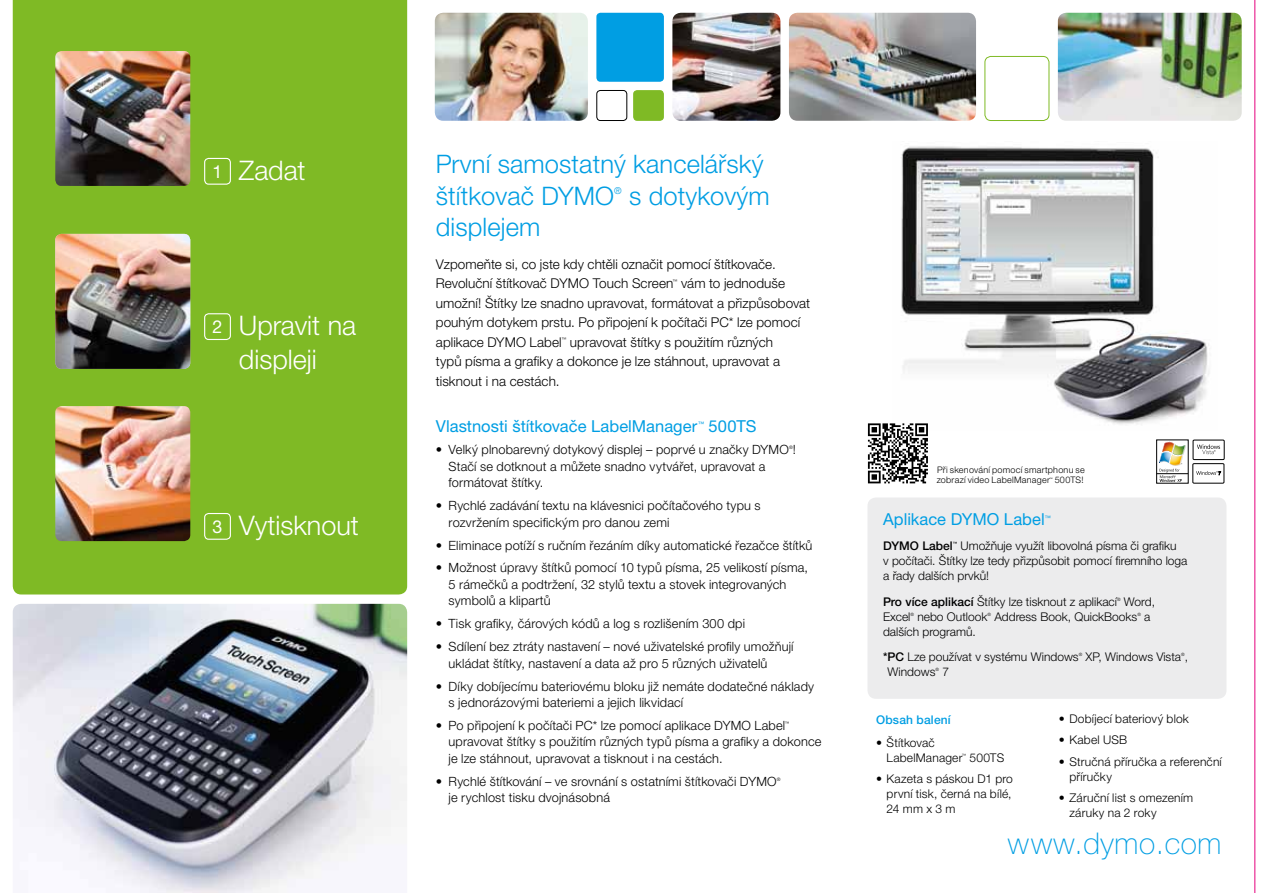
<style>
.page{position:relative;width:1263px;height:893px;background:#fff}
.page>*{position:absolute;margin:0;border:0;box-sizing:border-box;transform-origin:0 0}
.t1{font:100 30px "Helvetica Neue LTW1 G";letter-spacing:.02em;color:#009ee3}
.t2{font:300 27px/33.8px "Helvetica Neue LTW1 G";color:#fff}
.t3{font:300 25.5px/31.5px "Helvetica Neue LTW1 G";letter-spacing:.005em;color:#009ee3}
.t4{font:17.85px "Helvetica Neue LTW1 G";color:#fff}
.t5{font:16.5px "Helvetica Neue LTW1 G";color:#009ee3}
.t6{font:300 13.5px/19.5px "Helvetica Neue LTW1 G";letter-spacing:.005em;color:#000}
.t7{font:300 12.75px/16.5px "Helvetica Neue LTW1 G";letter-spacing:.01em;color:#000}
.t8{font:300 12px/15px "Helvetica Neue LTW1 G";color:#000}
.t9{font:500 12px "Helvetica Neue LTW1 G";letter-spacing:.02em;color:#009ee3}
.t10{font:500 12px "Helvetica Neue LTW1 G";color:#000}
.t11{font:300 9.45px "Helvetica Neue LTW1 G";color:#009ee3}
.t12{font:300 9px/10.5px "Helvetica Neue LTW1 G";letter-spacing:.03em;color:#000}
.t13{font:6.15px "Helvetica Neue LTW1 G";color:#009ee3}
.t14{font:300 4.95px "Helvetica Neue LTW1 G";color:#000}
.t15{font:300 4.65px "Helvetica Neue LTW1 G";color:#000}
.t16{font:300 4.5px "Helvetica Neue LTW1 G";color:#000}
.t17{font:500 4.5px "Helvetica Neue LTW1 G";color:#000}
.t18{font:300 3.3px "Helvetica Neue LTW1 G";color:#000}
.s1{font-weight:400;font-size:17.85px}
.s2{font-weight:500}
</style>
<div class="page">
<div style="left:13px;top:0;width:394px;height:594px;background:#7fba25"></div>
<img style="left:672px;top:13px;width:108px;height:108px">
<img style="left:789px;top:13px;width:187px;height:108px">
<img style="left:1058px;top:13px;width:184px;height:108px">
<img style="left:435px;top:13px;width:153px;height:108px">
<div style="left:596px;top:13px;width:68px;height:69px;background:#009ee3;border-radius:4px"></div>
<div style="left:633px;top:90px;width:31px;height:31px;background:#7fba25;border-radius:4px"></div>
<div style="left:596px;top:90px;width:31px;height:31px;border:1px solid #000;border-radius:4px"></div>
<div style="left:984px;top:56px;width:65px;height:65px;border:1px solid #7fba25;border-radius:6px"></div>
<img style="left:901px;top:146px;width:308px;height:279px">
<img style="left:902px;top:148px;width:305px;height:272px">
<div style="left:867px;top:497px;width:359px;height:202px;background:#ececed;border-radius:9px"></div>
<img style="left:55px;top:51px;width:135px;height:135px">
<img style="left:55px;top:406px;width:135px;height:135px">
<img style="left:55px;top:234px;width:135px;height:135px">
<div style="left:204px;top:158px;width:27px;height:27px;border:1px solid #fff;border-radius:4px"></div>
<div style="left:204px;top:313px;width:27px;height:27px;border:1px solid #fff;border-radius:4px"></div>
<div style="left:204px;top:513px;width:27px;height:27px;border:1px solid #fff;border-radius:4px"></div>
<div style="left:1156px;top:440px;width:32px;height:43px;border:1px solid #000"></div>
<svg style="left:1159px;top:441px;width:27px;height:41px"></svg>
<hr style="left:1156px;top:473px;width:32px;height:1px;background:#000">
<div style="left:1193px;top:440px;width:31px;height:20px;border:1px solid #000"></div>
<svg style="left:1197px;top:444px;width:23px;height:10px"></svg>
<div style="left:1193px;top:463px;width:31px;height:20px;border:1px solid #000"></div>
<svg style="left:1196px;top:471px;width:25px;height:4px"></svg>
<img style="left:13px;top:604px;width:394px;height:289px">
<svg style="left:868px;top:423px;width:60px;height:60px"></svg>
<hr style="left:1254px;top:0;width:1px;height:893px;background:#e5007d">
<h2 class="t2" style="left:213px;top:153px;width:94px"><span class="s1">1</span> Zadat</h2>
<h3 class="t4" style="left:213px;top:316px;width:11px">2</h3>
<h2 class="t2" style="left:239px;top:309px;width:119px">Upravit na displeji</h2>
<h2 class="t2" style="left:213px;top:508px;width:148px"><span class="s1">3</span> Vytisknout</h2>
<h3 class="t3" style="left:436px;top:148px;width:329px">První samostatný kancelářský štítkovač DYMO</h3>
<p class="t11" style="left:614px;top:185px;width:9px">®</p>
<h3 class="t3" style="left:629px;top:180px;width:142px">s dotykovým</h3>
<h3 class="t3" style="left:436px;top:211px;width:106px">displejem</h3>
<p class="t6" style="left:436px;top:254px;width:341px">Vzpomeňte si, co jste kdy chtěli označit pomocí štítkovače.<br>Revoluční štítkovač DYMO Touch Screen</p>
<p class="t6" style="left:436px;top:274px;width:376px;text-indent:245px">vám to jednoduše umožní! Štítky lze snadno upravovat, formátovat a přizpůsobovat pouhým dotykem prstu. Po připojení k počítači PC* lze pomocí aplikace DYMO Label</p>
<p class="t14" style="left:672px;top:278px;width:6px">™</p>
<p class="t6" style="left:436px;top:332px;width:346px;text-indent:134px">upravovat štítky s použitím různých typů písma a grafiky a dokonce je lze stáhnout, upravovat a tisknout i na cestách.</p>
<p class="t14" style="left:561px;top:336px;width:6px">™</p>
<p class="t5" style="left:436px;top:416px;width:263px">Vlastnosti štítkovače LabelManager</p>
<p class="t13" style="left:698px;top:420px;width:8px">™</p>
<p class="t5" style="left:709px;top:416px;width:49px">500TS</p>
<p class="t7" style="left:436px;top:441px;width:362px">• Velký plnobarevný dotykový displej – poprvé u značky DYMO !</p>
<p class="t15" style="left:789px;top:445px;width:5px">®</p>
<p class="t7" style="left:449px;top:458px;width:318px">Stačí se dotknout a můžete snadno vytvářet, upravovat a formátovat štítky.</p>
<p class="t7" style="left:449px;top:497px;width:313px;text-indent:-13px">• Rychlé zadávání textu na klávesnici počítačového typu s rozvržením specifickým pro danou zemi</p>
<p class="t7" style="left:436px;top:537px;width:378px">• Eliminace potíží s ručním řezáním díky automatické řezačce štítků</p>
<p class="t7" style="left:449px;top:560px;width:361px;text-indent:-13px">• Možnost úpravy štítků pomocí 10 typů písma, 25 velikostí písma,<br>5 rámečků a podtržení, 32 stylů textu a stovek integrovaných symbolů a klipartů</p>
<p class="t7" style="left:436px;top:615px;width:311px">• Tisk grafiky, čárových kódů a log s rozlišením 300 dpi</p>
<p class="t7" style="left:449px;top:638px;width:346px;text-indent:-13px">• Sdílení bez ztráty nastavení – nové uživatelské profily umožňují ukládat štítky, nastavení a data až pro 5 různých uživatelů</p>
<p class="t7" style="left:449px;top:678px;width:367px;text-indent:-13px">• Díky dobíjecímu bateriovému bloku již nemáte dodatečné náklady s jednorázovými bateriemi a jejich likvidací</p>
<p class="t7" style="left:436px;top:717px;width:351px">• Po připojení k počítači PC* lze pomocí aplikace DYMO Label</p>
<p class="t15" style="left:785px;top:720px;width:6px">™</p>
<p class="t7" style="left:449px;top:734px;width:374px">upravovat štítky s použitím různých typů písma a grafiky a dokonce je lze stáhnout, upravovat a tisknout i na cestách.</p>
<p class="t7" style="left:436px;top:773px;width:342px">• Rychlé štítkování – ve srovnání s ostatními štítkovači DYMO</p>
<p class="t15" style="left:777px;top:776px;width:5px">®</p>
<p class="t7" style="left:449px;top:789px;width:163px">je rychlost tisku dvojnásobná</p>
<p class="t12" style="left:937px;top:464px;width:150px">Při skenování pomocí smartphonu se zobrazí video LabelManager</p>
<p class="t18" style="left:1049px;top:476px;width:5px">™</p>
<p class="t12" style="left:1055px;top:475px;width:30px">500TS!</p>
<p class="t5" style="left:883px;top:509px;width:163px">Aplikace DYMO Label</p>
<p class="t13" style="left:1045px;top:514px;width:8px">™</p>
<p class="t10" style="left:883px;top:538px;width:71px">DYMO Label</p>
<p class="t17" style="left:953px;top:540px;width:6px">™</p>
<p class="t8" style="left:883px;top:538px;width:306px;text-indent:77px">Umožňuje využít libovolná písma či grafiku<br>v počítači. Štítky lze tedy přizpůsobit pomocí firemního loga a řady dalších prvků!</p>
<p class="t8" style="left:883px;top:594px;width:235px"><span class="s2">Pro více aplikací</span> Štítky lze tisknout z aplikací</p>
<p class="t16" style="left:1117px;top:596px;width:5px">®</p>
<p class="t8" style="left:1124px;top:594px;width:33px">Word,</p>
<p class="t8" style="left:883px;top:609px;width:29px">Excel</p>
<p class="t16" style="left:910px;top:611px;width:5px">®</p>
<p class="t8" style="left:917px;top:609px;width:72px">nebo Outlook</p>
<p class="t16" style="left:987px;top:611px;width:5px">®</p>
<p class="t8" style="left:994px;top:609px;width:145px">Address Book, QuickBooks</p>
<p class="t16" style="left:1137px;top:611px;width:5px">®</p>
<p class="t8" style="left:1144px;top:609px;width:8px">a</p>
<p class="t8" style="left:883px;top:618px;width:197px;line-height:25.8px">dalších programů.<br><span class="s2">*PC</span> Lze používat v systému Windows</p>
<p class="t16" style="left:1079px;top:652px;width:5px">®</p>
<p class="t8" style="left:1085px;top:649px;width:104px">XP, Windows Vista ,</p>
<p class="t16" style="left:1181px;top:652px;width:5px">®</p>
<p class="t8" style="left:887px;top:664px;width:49px">Windows</p>
<p class="t16" style="left:935px;top:667px;width:5px">®</p>
<p class="t8" style="left:942px;top:664px;width:8px">7</p>
<p class="t9" style="left:876px;top:712px;width:76px">Obsah balení</p>
<p class="t8" style="left:887px;top:735px;width:77px;text-indent:-11px">• Štítkovač<br>LabelManager</p>
<p class="t16" style="left:962px;top:752px;width:6px">™</p>
<p class="t8" style="left:969px;top:750px;width:36px">500TS</p>
<p class="t8" style="left:887px;top:771px;width:128px;text-align:justify;text-indent:-11px">• Kazeta s páskou D1 pro první tisk, černá na bílé, 24 mm x 3 m</p>
<p class="t8" style="left:1059px;top:711px;width:132px">• Dobíjecí bateriový blok</p>
<p class="t8" style="left:1059px;top:732px;width:70px">• Kabel USB</p>
<p class="t8" style="left:1069px;top:754px;width:154px;text-indent:-11px">• Stručná příručka a referenční příručky</p>
<p class="t8" style="left:1069px;top:790px;width:125px;text-indent:-11px">• Záruční list s omezením záruky na 2 roky</p>
<h1 class="t1" style="left:1008px;top:825px;width:215px">www.dymo.com</h1>
</div>
